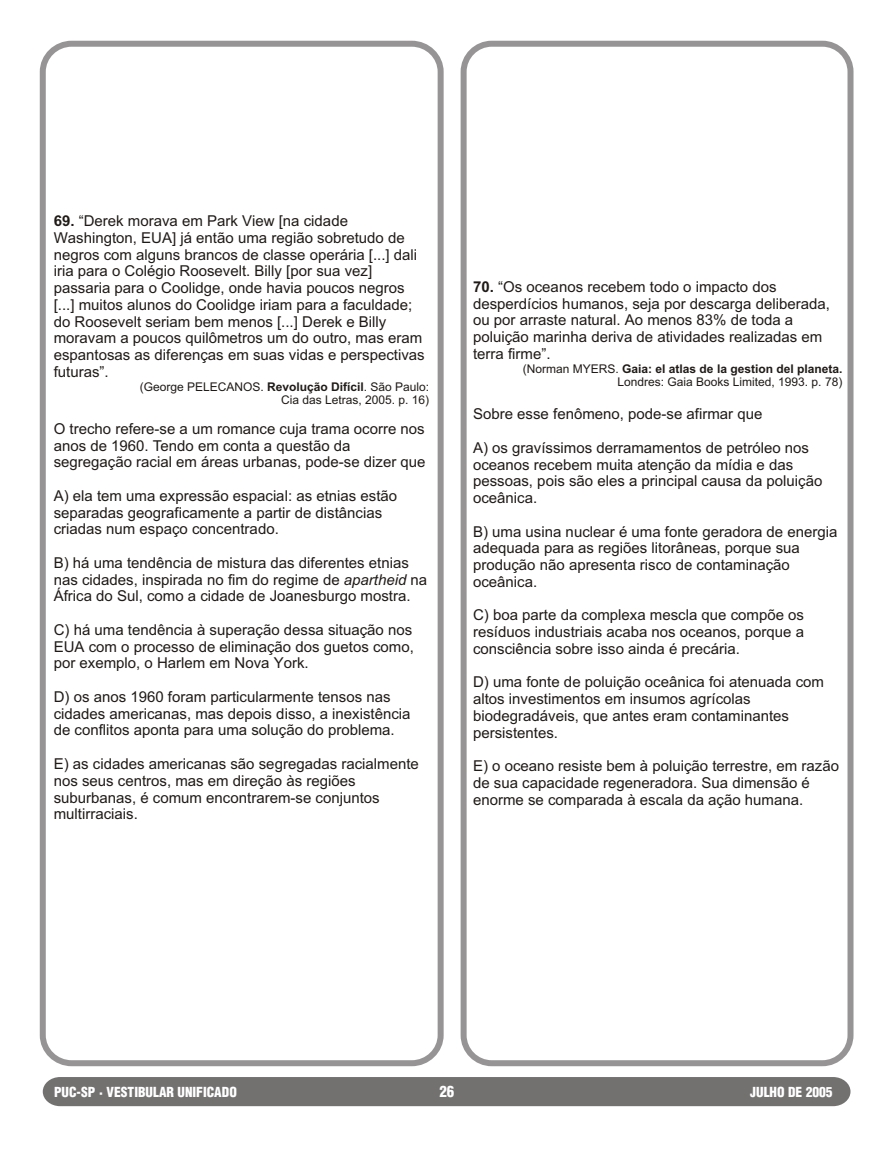
<style>
.page{position:relative;width:894px;height:1149px;background:#fff}
.page>*{position:absolute;margin:0;border:0;box-sizing:border-box;transform-origin:0 0}
.t1{font:15px/16.8px "Arial";color:#1f1a17}
.t2{font:900 15px "Switzerland Cond";color:#fff}
.t3{font:900 13.5px "Switzerland Cond";color:#fff}
.t4{font:12px/13.4px "Arial";color:#1f1a17;text-align:right}
.s1{font-weight:700}
.s2{font-style:italic}
</style>
<div class="page">
<div style="left:43px;top:1077px;width:808px;height:29px;background:#737070"></div>
<div style="left:40px;top:41px;width:404px;height:1025px;border:6px solid #969494;border-radius:29px"></div>
<div style="left:461px;top:41px;width:393px;height:1025px;border:6px solid #969494;border-radius:28px"></div>
<p class="t1" style="left:54px;top:214px;width:372px"><span class="s1">69.</span> “Derek morava em Park View [na cidade Washington, EUA] já então uma região sobretudo de negros com alguns brancos de classe operária [...] dali iria para o Colégio Roosevelt. Billy [por sua vez] passaria para o Coolidge, onde havia poucos negros [...] muitos alunos do Coolidge iriam para a faculdade; do Roosevelt seriam bem menos [...] Derek e Billy moravam a poucos quilômetros um do outro, mas eram espantosas as diferenças em suas vidas e perspectivas futuras”.</p>
<p class="t4" style="left:140px;top:381px;width:291px">(George PELECANOS. <span class="s1">Revolução Difícil</span>. São Paulo:<br>Cia das Letras, 2005. p. 16)</p>
<p class="t1" style="left:54px;top:422px;width:373px">O trecho refere-se a um romance cuja trama ocorre nos anos de 1960. Tendo em conta a questão da segregação racial em áreas urbanas, pode-se dizer que</p>
<p class="t1" style="left:54px;top:489px;width:345px">A) ela tem uma expressão espacial: as etnias estão separadas geograficamente a partir de distâncias criadas num espaço concentrado.</p>
<p class="t1" style="left:54px;top:556px;width:375px">B) há uma tendência de mistura das diferentes etnias nas cidades, inspirada no fim do regime de <span class="s2">apartheid</span> na<br>África do Sul, como a cidade de Joanesburgo mostra.</p>
<p class="t1" style="left:54px;top:623px;width:362px;text-align:justify">C) há uma tendência à superação dessa situação nos EUA com o processo de eliminação dos guetos como, por exemplo, o Harlem em Nova York.</p>
<p class="t1" style="left:54px;top:690px;width:358px">D) os anos 1960 foram particularmente tensos nas cidades americanas, mas depois disso, a inexistência de conflitos aponta para uma solução do problema.</p>
<p class="t1" style="left:54px;top:757px;width:367px">E) as cidades americanas são segregadas racialmente nos seus centros, mas em direção às regiões suburbanas, é comum encontrarem-se conjuntos multirraciais.</p>
<p class="t1" style="left:473px;top:280px;width:358px"><span class="s1">70.</span> “Os oceanos recebem todo o impacto dos desperdícios humanos, seja por descarga deliberada, ou por arraste natural. Ao menos 83% de toda a poluição marinha deriva de atividades realizadas em terra firme”.</p>
<p class="t4" style="left:523px;top:363px;width:321px">(Norman MYERS. <span class="s1">Gaia: el atlas de la gestion del planeta.<br></span>Londres: Gaia Books Limited, 1993. p. 78)</p>
<p class="t1" style="left:473px;top:407px;width:291px">Sobre esse fenômeno, pode-se afirmar que</p>
<p class="t1" style="left:473px;top:441px;width:351px">A) os gravíssimos derramamentos de petróleo nos oceanos recebem muita atenção da mídia e das pessoas, pois são eles a principal causa da poluição oceânica.</p>
<p class="t1" style="left:473px;top:524px;width:366px">B) uma usina nuclear é uma fonte geradora de energia adequada para as regiões litorâneas, porque sua produção não apresenta risco de contaminação oceânica.</p>
<p class="t1" style="left:473px;top:608px;width:333px;text-align:justify">C) boa parte da complexa mescla que compõe os resíduos industriais acaba nos oceanos, porque a consciência sobre isso ainda é precária.</p>
<p class="t1" style="left:473px;top:675px;width:353px">D) uma fonte de poluição oceânica foi atenuada com altos investimentos em insumos agrícolas biodegradáveis, que antes eram contaminantes persistentes.</p>
<p class="t1" style="left:473px;top:759px;width:367px">E) o oceano resiste bem à poluição terrestre, em razão de sua capacidade regeneradora. Sua dimensão é enorme se comparada à escala da ação humana.</p>
<p class="t3" style="left:54px;top:1083px;width:184px">PUC-SP • VESTIBULAR UNIFICADO</p>
<p class="t2" style="left:439px;top:1082px;width:16px">26</p>
<p class="t3" style="left:750px;top:1083px;width:84px">JULHO DE 2005</p>
</div>
